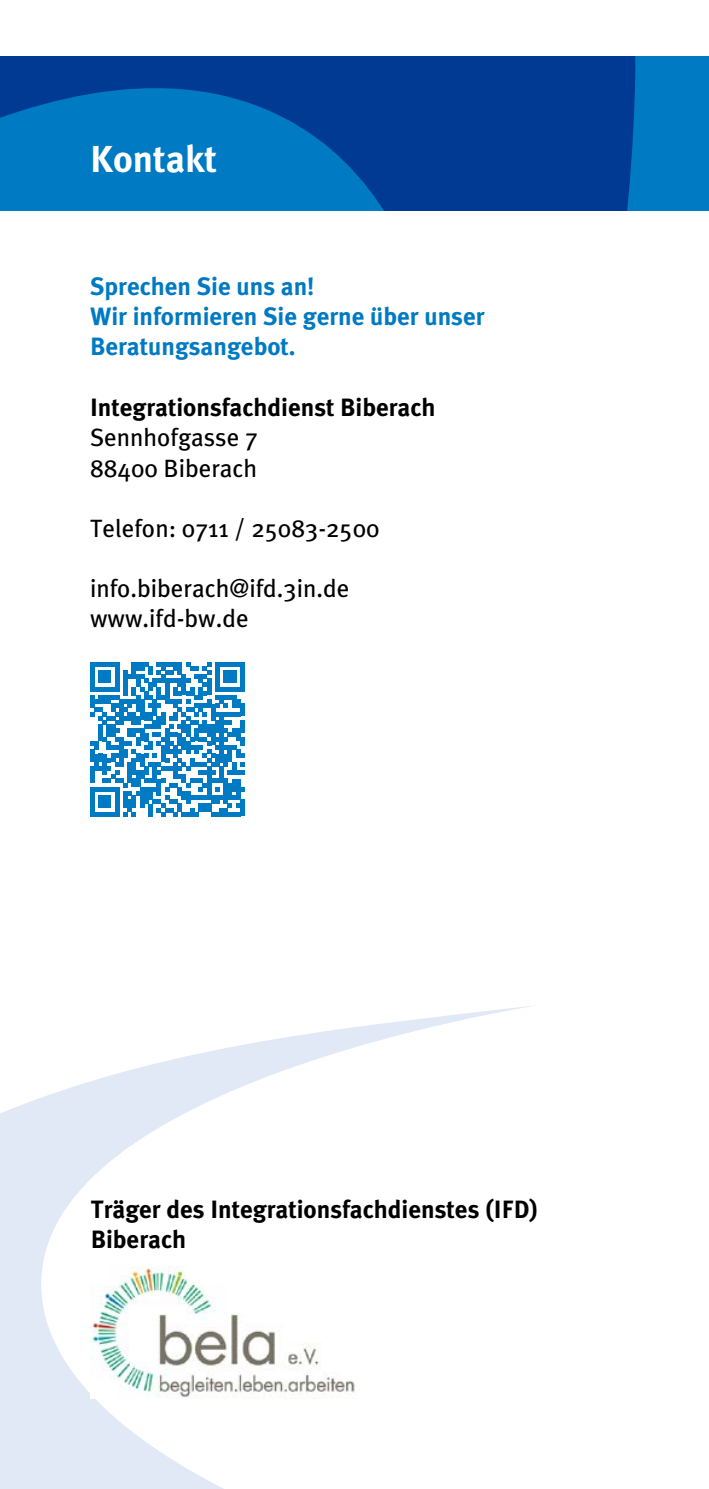
<style>
.page{position:relative;width:709px;height:1489px;background:#fff}
.page>*{position:absolute;margin:0;border:0;box-sizing:border-box;transform-origin:0 0}
.t1{font:700 37.5px "Meta Plus";color:#fff}
.p-2{font:25px "Meta Plus";color:#000}
.H3-schwarz{font:700 25px/30px "Meta Plus";color:#000}
.P-Blau{font:700 25px/30px "Meta Plus";color:#007ac2}
</style>
<div class="page">
<div style="left:0;top:56px;width:709px;height:155px;background:#007ac2"></div>
<svg style="left:0;top:56px;width:636px;height:155px;fill:#003a93"></svg>
<svg style="left:0;top:1006px;width:531px;height:482px"></svg>
<img style="left:91px;top:1266px;width:265px;height:132px">
<svg style="left:90px;top:662px;width:154px;height:154px"></svg>
<hr style="left:240px;top:799px;width:4px;height:17px;background:#007ac2">
<h2 class="t1" style="left:90px;top:137px;width:128px">Kontakt</h2>
<p class="P-Blau" style="left:90px;top:271px;width:226px">Sprechen Sie uns an!</p>
<p class="P-Blau" style="left:90px;top:301px;width:396px">Wir informieren Sie gerne über unser<br>Beratungsangebot.</p>
<h3 class="H3-schwarz" style="left:90px;top:392px;width:347px">Integrationsfachdienst Biberach</h3>
<p class="p-2" style="left:90px;top:423px;width:169px">Sennhofgasse 7</p>
<p class="p-2" style="left:90px;top:453px;width:169px">88400 Biberach</p>
<p class="p-2" style="left:90px;top:513px;width:291px">Telefon: 0711 / 25083-2500</p>
<p class="p-2" style="left:90px;top:573px;width:261px">info.biberach@ifd.3in.de</p>
<p class="p-2" style="left:90px;top:603px;width:160px">www.ifd-bw.de</p>
<h3 class="H3-schwarz" style="left:91px;top:1194px;width:449px">Träger des Integrationsfachdienstes (IFD)<br>Biberach</h3>
</div>
